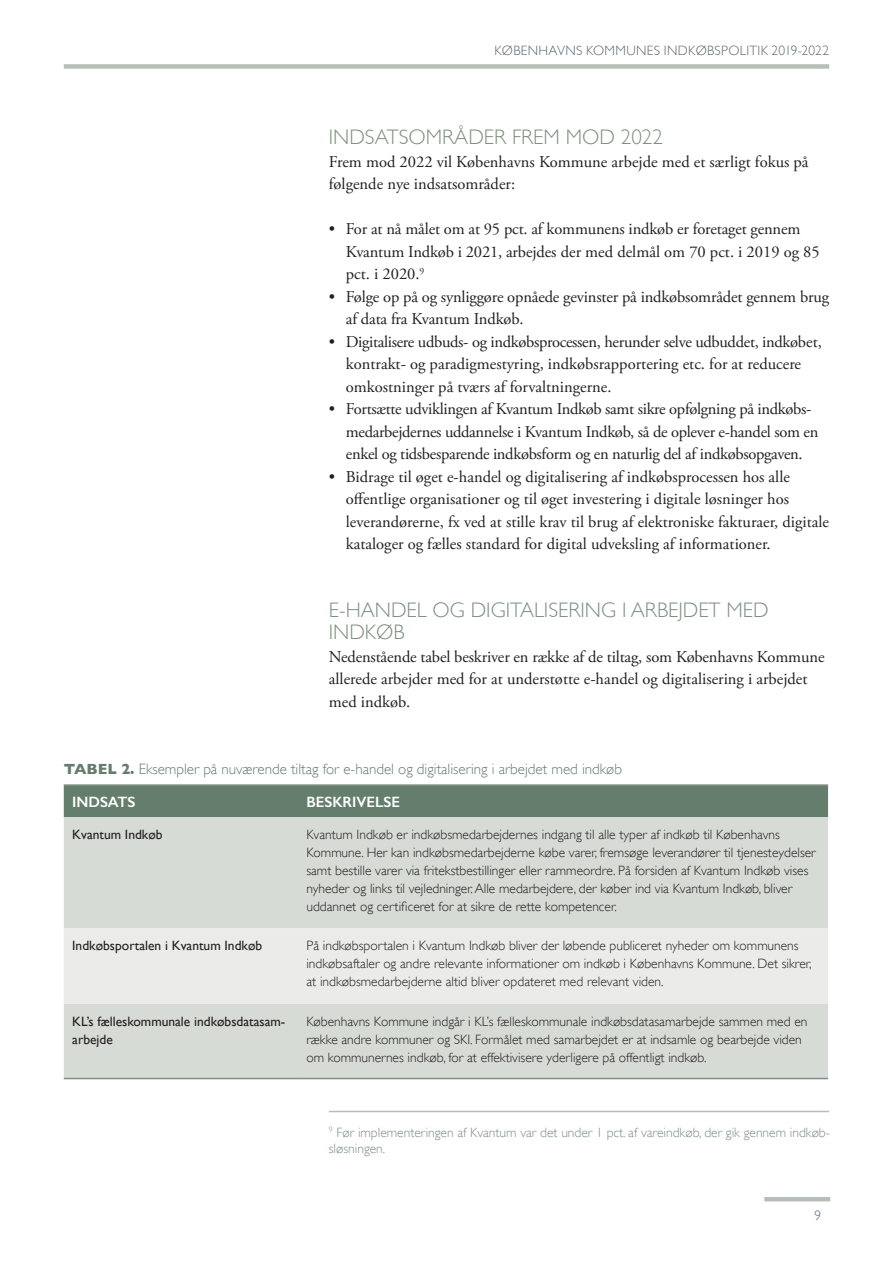
<style>
.page{position:relative;width:893px;height:1263px;background:#fff}
.page>*{position:absolute;margin:0;border:0;box-sizing:border-box;transform-origin:0 0}
.Overskrift_2{font:300 21px "Gill Sans";color:#7e9083}
.brødtekst_punkt{font:16.5px/22.5px "Adobe Garamond Pro";letter-spacing:-.01em;color:#231f20}
.brødtekst{font:16.5px/22.5px "Adobe Garamond Pro";color:#231f20}
.Tabel_navn{font:300 15px "Gill Sans";color:#657d6d}
.tabel_overskrift{font:600 15px "Gill Sans";color:#fff}
.tabel_brød{font:300 13.5px/18px "Gill Sans";color:#231f20}
.Noter{font:300 13.5px/16.2px "Gill Sans";color:#7e9083}
.tabel_brød-2{font:13.5px/18px "Gill Sans";color:#231f20}
.t1{font:300 13.5px "Gill Sans";letter-spacing:.025em;color:#5b6771}
.s1{font-weight:700}
</style>
<div class="page">
<hr style="left:764px;top:1197px;width:66px;height:4px;background:#b7beb7">
<div style="left:64px;top:64px;width:765px;height:5px;background:#b7beb7"></div>
<hr style="left:329px;top:1111px;width:500px;height:1px;background:#b7beb7">
<div style="left:64px;top:786px;width:764px;height:31px;background:#657d6d"></div>
<div style="left:64px;top:817px;width:764px;height:261px;background:#d7dbd6"></div>
<div style="left:64px;top:928px;width:764px;height:75px;background:#ebecea"></div>
<hr style="left:64px;top:784px;width:234px;height:2px;background:#7e9083">
<hr style="left:298px;top:784px;width:530px;height:2px;background:#7e9083">
<hr style="left:64px;top:1078px;width:234px;height:1px;background:#7e9083">
<hr style="left:298px;top:1078px;width:530px;height:1px;background:#7e9083">
<p class="t1" style="left:494px;top:42px;width:336px">KØBENHAVNS KOMMUNES INDKØBSPOLITIK 2019-2022</p>
<p class="Overskrift_2" style="left:329px;top:125px;width:335px">INDSATSOMRÅDER FREM MOD 2022</p>
<p class="brødtekst" style="left:329px;top:151px;width:481px">Frem mod 2022 vil Københavns Kommune arbejde med et særligt fokus på følgende nye indsatsområder:</p>
<p class="brødtekst_punkt" style="left:346px;top:218px;width:475px;text-indent:-17px">• For at nå målet om at 95 pct. af kommunens indkøb er foretaget gennem<br>Kvantum Indkøb i 2021, arbejdes der med delmål om 70 pct. i 2019 og 85 pct. i 2020.<sup>9</sup></p>
<p class="brødtekst_punkt" style="left:346px;top:286px;width:485px;text-indent:-17px">• Følge op på og synliggøre opnåede gevinster på indkøbsområdet gennem brug af data fra Kvantum Indkøb.</p>
<p class="brødtekst_punkt" style="left:346px;top:331px;width:478px;text-indent:-17px">• Digitalisere udbuds- og indkøbsprocessen, herunder selve udbuddet, indkøbet, kontrakt- og paradigmestyring, indkøbsrapportering etc. for at reducere omkostninger på tværs af forvaltningerne.</p>
<p class="brødtekst_punkt" style="left:346px;top:398px;width:474px;text-indent:-17px">• Fortsætte udviklingen af Kvantum Indkøb samt sikre opfølgning på indkøbs&shy;medarbejdernes uddannelse i Kvantum Indkøb, så de oplever e-handel som en enkel og tidsbesparende indkøbsform og en naturlig del af indkøbsopgaven.</p>
<p class="brødtekst_punkt" style="left:346px;top:466px;width:485px;text-indent:-17px">• Bidrage til øget e-handel og digitalisering af indkøbsprocessen hos alle offentlige organisationer og til øget investering i digitale løsninger hos leverandørerne, fx ved at stille krav til brug af elektroniske fakturaer, digitale kataloger og fælles standard for digital udveksling af informationer.</p>
<p class="Overskrift_2" style="left:329px;top:597px;width:441px">E-HANDEL OG DIGITALISERING I ARBEJDET MED</p>
<p class="Overskrift_2" style="left:329px;top:620px;width:77px">INDKØB</p>
<p class="brødtekst" style="left:329px;top:646px;width:497px">Nedenstående tabel beskriver en række af de tiltag, som Københavns Kommune allerede arbejder med for at understøtte e-handel og digitalisering i arbejdet med indkøb.</p>
<p class="Tabel_navn" style="left:64px;top:760px;width:560px"><span class="s1">TABEL 2.</span> Eksempler på nuværende tiltag for e-handel og digitalisering i arbejdet med indkøb</p>
<p class="tabel_overskrift" style="left:72px;top:792px;width:65px">INDSATS</p>
<p class="tabel_overskrift" style="left:306px;top:792px;width:95px">BESKRIVELSE</p>
<p class="tabel_brød-2" style="left:72px;top:826px;width:92px">Kvantum Indkøb</p>
<p class="tabel_brød" style="left:306px;top:826px;width:511px">Kvantum Indkøb er indkøbsmedarbejdernes indgang til alle typer af indkøb til Københavns Kommune. Her kan indkøbsmedarbejderne købe varer, fremsøge leverandører til tjenesteydelser samt bestille varer via fritekstbestillinger eller rammeordre. På forsiden af Kvantum Indkøb vises nyheder og links til vejledninger. Alle medarbejdere, der køber ind via Kvantum Indkøb, bliver uddannet og certificeret for at sikre de rette kompetencer.</p>
<p class="tabel_brød-2" style="left:72px;top:937px;width:191px">Indkøbsportalen i Kvantum Indkøb</p>
<p class="tabel_brød" style="left:306px;top:937px;width:507px">På indkøbsportalen i Kvantum Indkøb bliver der løbende publiceret nyheder om kommunens indkøbsaftaler og andre relevante informationer om indkøb i Københavns Kommune. Det sikrer, at indkøbsmedarbejderne altid bliver opdateret med relevant viden.</p>
<p class="tabel_brød-2" style="left:72px;top:1012px;width:214px">KL’s fælleskommunale indkøbsdatasam&shy;arbejde</p>
<p class="tabel_brød" style="left:306px;top:1012px;width:502px">Københavns Kommune indgår i KL’s fælleskommunale indkøbsdatasamarbejde sammen med en række andre kommuner og SKI. Formålet med samarbejdet er at indsamle og bearbejde viden om kommunernes indkøb, for at effektivisere yderligere på offentligt indkøb.</p>
<p class="Noter" style="left:329px;top:1124px;width:503px"><sup>9</sup> Før implementeringen af Kvantum var det under 1 pct. af vareindkøb, der gik gennem indkøb&shy;sløsningen.</p>
<p class="t1" style="left:814px;top:1207px;width:8px">9</p>
</div>
